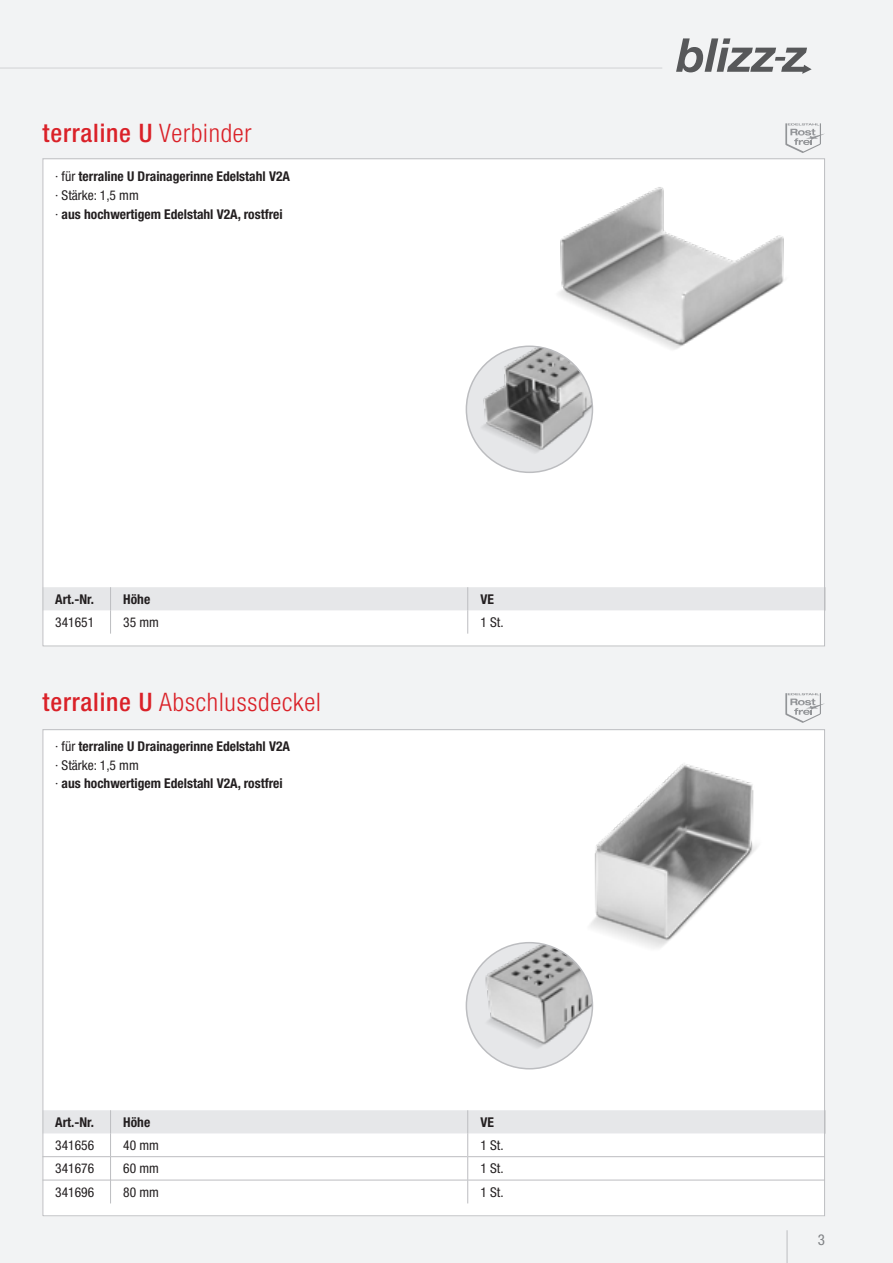
<style>
.page{position:relative;width:893px;height:1263px;background:#f2f3f4}
.page>*{position:absolute;margin:0;border:0;box-sizing:border-box;transform-origin:0 0}
.Produkt_-_Headline{font:300 condensed 25.5px "Helvetica Neue LT Pro";letter-spacing:.03em;color:#da2128}
.Produkt_-_Headline-2{font:500 condensed 25.5px "Helvetica Neue LT Pro";letter-spacing:.03em;color:#da2128}
.t1{font:condensed 15px "Helvetica Neue LT Pro";color:#808285}
.Header-ArtNr{font:700 condensed 13.5px "Helvetica Neue LT Pro";color:#231f20}
.Data-ArtNr{font:condensed 13.5px "Helvetica Neue LT Pro";color:#231f20}
.Data-Body{font:condensed 13.5px "Helvetica Neue LT Pro";color:#231f20}
.Header-Head{font:700 condensed 13.5px "Helvetica Neue LT Pro";color:#231f20}
.s1{font-weight:300}
.s2{font-weight:400}
.s3{font-weight:500}
</style>
<div class="page">
<svg style="left:676px;top:38px;width:136px;height:36px"></svg>
<hr style="left:0;top:68px;width:662px;height:1px;background:#d1d2d4">
<hr style="left:787px;top:1230px;width:1px;height:33px;background:#bcbdc0">
<div style="left:43px;top:159px;width:782px;height:487px;background:#fff"></div>
<svg style="left:45px;top:587px;width:781px;height:47px"></svg>
<img style="left:493px;top:158px;width:332px;height:275px">
<svg style="left:785px;top:123px;width:40px;height:30px"></svg>
<img style="left:466px;top:346px;width:126px;height:125px">
<div style="left:43px;top:730px;width:782px;height:486px;background:#fff"></div>
<svg style="left:45px;top:1110px;width:781px;height:93px"></svg>
<hr style="left:43px;top:1156px;width:67px;height:1px;background:#bcbdc0">
<hr style="left:111px;top:1156px;width:356px;height:1px;background:#bcbdc0">
<hr style="left:468px;top:1156px;width:357px;height:1px;background:#bcbdc0">
<hr style="left:43px;top:1180px;width:67px;height:1px;background:#bcbdc0">
<hr style="left:111px;top:1180px;width:356px;height:1px;background:#bcbdc0">
<hr style="left:468px;top:1180px;width:357px;height:1px;background:#bcbdc0">
<img style="left:493px;top:729px;width:318px;height:269px">
<svg style="left:785px;top:693px;width:40px;height:30px"></svg>
<img style="left:469px;top:943px;width:123px;height:124px">
<p class="Produkt_-_Headline-2" style="left:43px;top:117px;width:211px">terraline U <span class="s1">Verbinder</span></p>
<p class="Header-ArtNr" style="left:55px;top:168px;width:236px"><span class="s2">· für</span> terraline U Drainagerinne Edelstahl V2A</p>
<p class="Data-ArtNr" style="left:55px;top:187px;width:85px">· Stärke: 1,5 mm</p>
<p class="Header-ArtNr" style="left:55px;top:206px;width:229px"><span class="s2">·</span> aus hochwertigem Edelstahl V2A, rostfrei</p>
<p class="Header-ArtNr" style="left:55px;top:591px;width:40px">Art.-Nr.</p>
<p class="Header-Head" style="left:123px;top:591px;width:28px">Höhe</p>
<p class="Header-Head" style="left:480px;top:591px;width:15px">VE</p>
<p class="Data-ArtNr" style="left:55px;top:614px;width:40px">341651</p>
<p class="Data-Body" style="left:123px;top:614px;width:37px">35 mm</p>
<p class="Data-Body" style="left:480px;top:614px;width:25px">1 St.</p>
<p class="Produkt_-_Headline" style="left:43px;top:688px;width:280px"><span class="s3">terraline U</span> Abschlussdeckel</p>
<p class="Header-ArtNr" style="left:55px;top:738px;width:236px"><span class="s2">· für</span> terraline U Drainagerinne Edelstahl V2A</p>
<p class="Data-ArtNr" style="left:55px;top:757px;width:85px">· Stärke: 1,5 mm</p>
<p class="Header-ArtNr" style="left:55px;top:775px;width:229px"><span class="s2">·</span> aus hochwertigem Edelstahl V2A, rostfrei</p>
<p class="Header-ArtNr" style="left:55px;top:1114px;width:40px">Art.-Nr.</p>
<p class="Header-Head" style="left:123px;top:1114px;width:28px">Höhe</p>
<p class="Header-Head" style="left:480px;top:1114px;width:15px">VE</p>
<p class="Data-ArtNr" style="left:55px;top:1137px;width:40px">341656</p>
<p class="Data-Body" style="left:123px;top:1137px;width:37px">40 mm</p>
<p class="Data-Body" style="left:480px;top:1137px;width:25px">1 St.</p>
<p class="Data-ArtNr" style="left:55px;top:1160px;width:40px">341676</p>
<p class="Data-Body" style="left:123px;top:1160px;width:37px">60 mm</p>
<p class="Data-Body" style="left:480px;top:1160px;width:25px">1 St.</p>
<p class="Data-ArtNr" style="left:55px;top:1184px;width:40px">341696</p>
<p class="Data-Body" style="left:123px;top:1184px;width:37px">80 mm</p>
<p class="Data-Body" style="left:480px;top:1184px;width:25px">1 St.</p>
<p class="t1" style="left:818px;top:1231px;width:9px">3</p>
</div>
